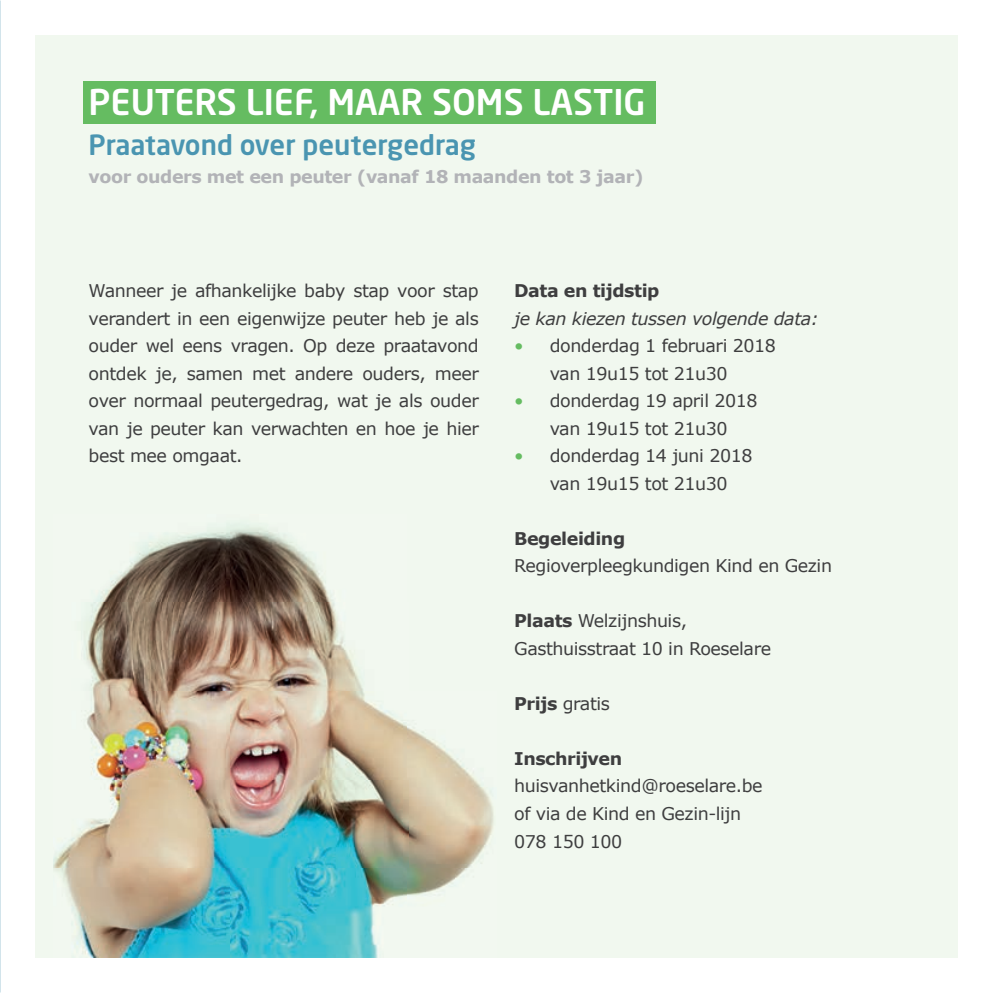
<style>
.page{position:relative;width:993px;height:993px;background:#fff}
.page>*{position:absolute;margin:0;border:0;box-sizing:border-box;transform-origin:0 0}
.t1{font:35px "Neo Sans Std Medium TR";color:#fff}
.t2{font:27.5px "Neo Sans Std Medium TR";color:#4a95b1}
.t3{font:17.5px/27.5px "Verdana";letter-spacing:-.025em;color:#3e3e3f}
.t4{font:700 17.5px "Verdana";letter-spacing:-.025em;color:#b2b3b7}
.t5{font:700 17.5px "Verdana";letter-spacing:-.025em;color:#3e3e3f}
.t6{font:italic 17.5px "Verdana";letter-spacing:-.025em;color:#3e3e3f}
.s1{color:#65bc61}
.s2{font-weight:700}
</style>
<div class="page">
<div style="left:35px;top:35px;width:922px;height:922px;background:#f1f8ef"></div>
<div style="left:83px;top:81px;width:573px;height:42px;background:#65bc61"></div>
<img style="left:53px;top:957px;width:443px;height:1px">
<img style="left:53px;top:523px;width:441px;height:434px">
<h1 class="t1" style="left:89px;top:80px;width:558px">PEUTERS LIEF, MAAR SOMS LASTIG</h1>
<h2 class="t2" style="left:89px;top:128px;width:388px">Praatavond over peutergedrag</h2>
<p class="t4" style="left:89px;top:165px;width:556px">voor ouders met een peuter (vanaf 18 maanden tot 3 jaar)</p>
<p class="t3" style="left:89px;top:277px;width:391px;text-align:justify">Wanneer je afhankelijke baby stap voor stap verandert in een eigenwijze peuter heb je als ouder wel eens vragen. Op deze praatavond ontdek je, samen met andere ouders, meer over normaal peutergedrag, wat je als ouder van je peuter kan verwachten en hoe je hier best mee omgaat.</p>
<p class="t5" style="left:514px;top:279px;width:147px">Data en tijdstip</p>
<p class="t6" style="left:514px;top:307px;width:306px">je kan kiezen tussen volgende data:</p>
<p class="t3" style="left:549px;top:332px;width:228px;text-indent:-35px"><span class="s1">•</span> donderdag 1 februari 2018 van 19u15 tot 21u30</p>
<p class="t3" style="left:514px;top:387px;width:245px;text-align:center"><span class="s1">•</span> donderdag 19 april 2018 van 19u15 tot 21u30</p>
<p class="t3" style="left:514px;top:442px;width:240px;text-align:center"><span class="s1">•</span> donderdag 14 juni 2018 van 19u15 tot 21u30</p>
<p class="t5" style="left:514px;top:527px;width:112px">Begeleiding</p>
<p class="t3" style="left:514px;top:552px;width:319px">Regioverpleegkundigen Kind en Gezin</p>
<p class="t3" style="left:514px;top:607px;width:258px"><span class="s2">Plaats</span> Welzijnshuis,<br>Gasthuisstraat 10 in Roeselare</p>
<p class="t3" style="left:514px;top:689px;width:97px"><span class="s2">Prijs</span> gratis</p>
<p class="t5" style="left:514px;top:747px;width:109px">Inschrijven</p>
<p class="t3" style="left:514px;top:772px;width:250px">huisvanhetkind@roeselare.be of via de Kind en Gezin-lijn<br>078 150 100</p>
</div>
